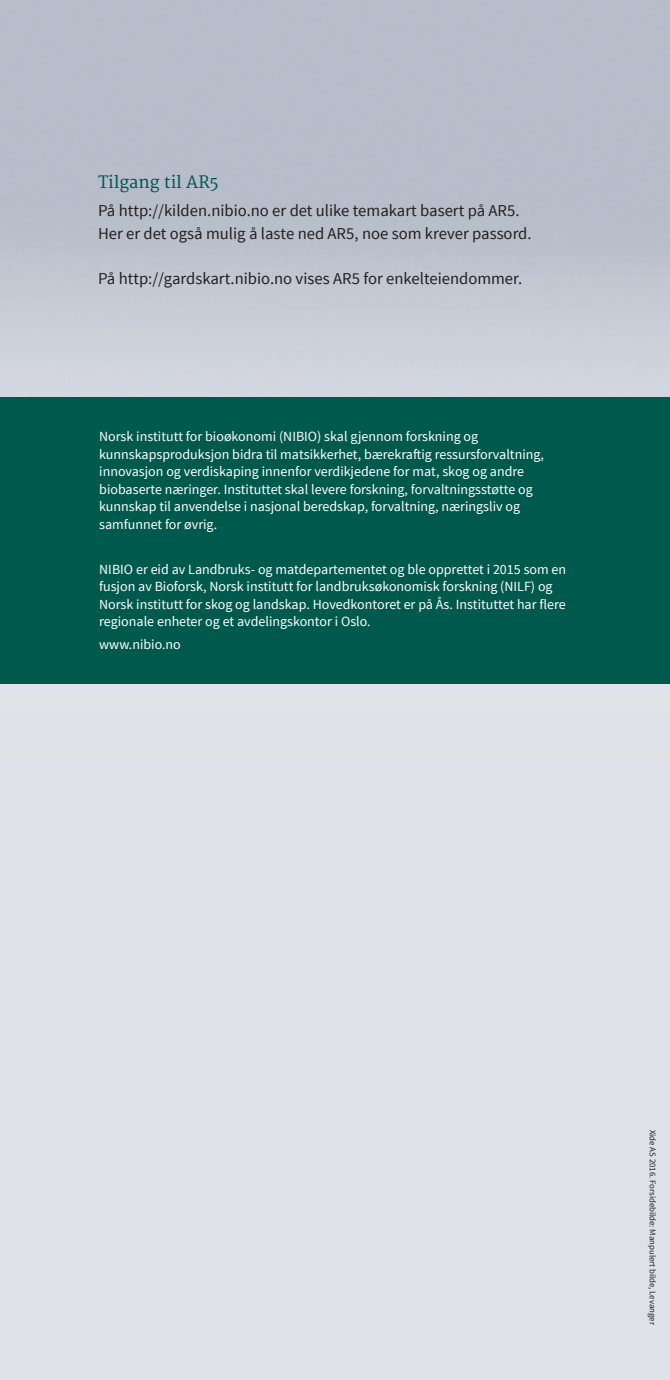
<style>
.page{position:relative;width:670px;height:1380px;background:#fff}
.page>*{position:absolute;margin:0;border:0;box-sizing:border-box;transform-origin:0 0}
.POP_Brødtekst_JAN_20{font:16.62px "Source Sans Pro";color:#231f20}
.BOK_Mellomtittel_1{font:16.62px "Merriweather";color:#00594d}
.BOK_Forside_undertit{font:14px/17.5px "Source Sans Pro";color:#fff}
.BOK_Bildetekst{font:8.75px "Source Sans Pro";color:#231f20}
</style>
<div class="page">
<div style="left:0;top:250px;width:670px;height:1129px;background:#dee1e7"></div>
<div style="left:0;top:397px;width:670px;height:286px;background:#00594d"></div>
<p class="BOK_Mellomtittel_1" style="left:98px;top:172px;width:122px">Tilgang til AR5</p>
<p class="POP_Brødtekst_JAN_20" style="left:98px;top:200px;width:423px">På http://kilden.nibio.no er det ulike temakart basert på AR5.</p>
<p class="POP_Brødtekst_JAN_20" style="left:98px;top:223px;width:435px">Her er det også mulig å laste ned AR5, noe som krever passord.</p>
<p class="POP_Brødtekst_JAN_20" style="left:98px;top:268px;width:425px">På http://gardskart.nibio.no vises AR5 for enkelteiendommer.</p>
<p class="BOK_Forside_undertit" style="left:99px;top:428px;width:446px">Norsk institutt for bioøkonomi (NIBIO) skal gjennom forskning og kunnskapsproduksjon bidra til matsikkerhet, bærekraftig ressursforvaltning, innovasjon og verdiskaping innenfor verdikjedene for mat, skog og andre biobaserte næringer. Instituttet skal levere forskning, forvaltningsstøtte og kunnskap til anvendelse i nasjonal beredskap, forvaltning, næringsliv og samfunnet for øvrig.</p>
<p class="BOK_Forside_undertit" style="left:99px;top:560px;width:468px">NIBIO er eid av Landbruks- og matdepartementet og ble opprettet i 2015 som en fusjon av Bioforsk, Norsk institutt for landbruksøkonomisk forskning (NILF) og Norsk institutt for skog og landskap. Hovedkontoret er på Ås. Instituttet har flere regionale enheter og et avdelingskontor i Oslo.</p>
<p class="BOK_Forside_undertit" style="left:99px;top:635px;width:83px">www.nibio.no</p>
<p class="BOK_Bildetekst" style="left:658px;top:1129px;width:196px;rotate:90deg">Xide AS 2016. Forsidebilde: Manpulert bilde, Levanger</p>
</div>
